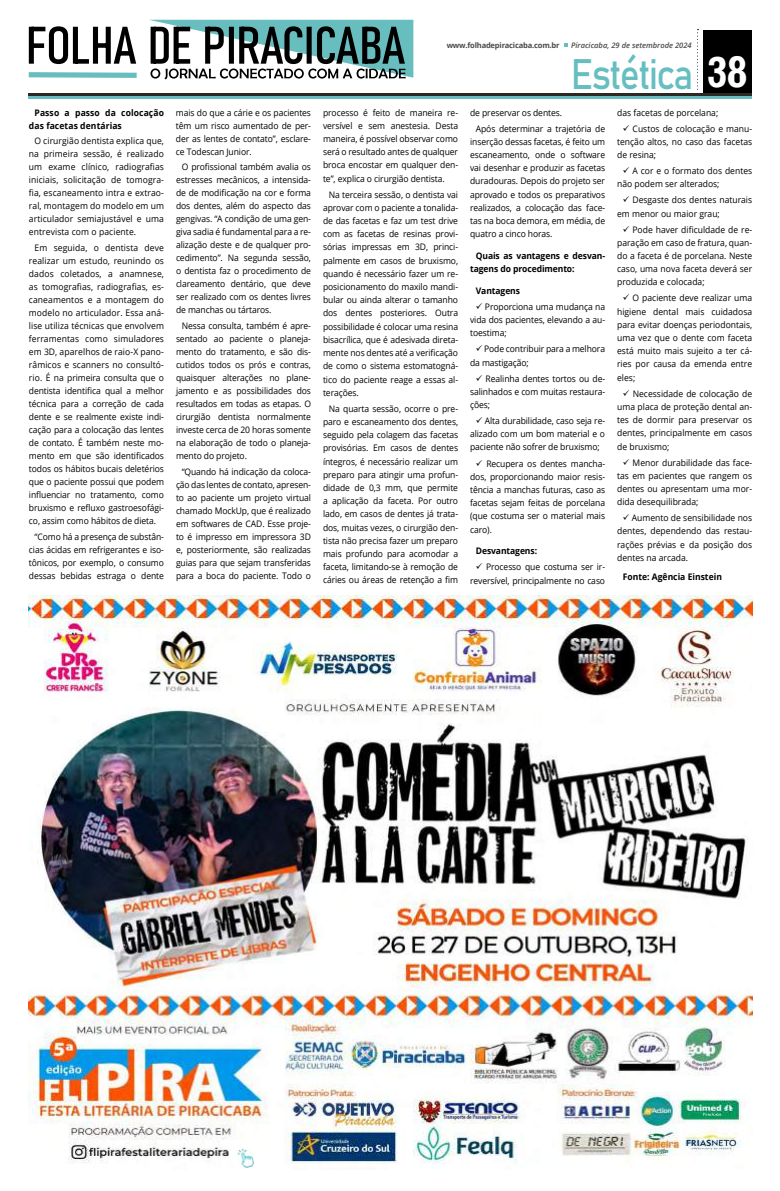
<style>
.page{position:relative;width:780px;height:1191px;background:#fff}
.page>*{position:absolute;margin:0;border:0;box-sizing:border-box;transform-origin:0 0}
.t1{font:42.1px "Bahnschrift";letter-spacing:-.045em;color:#67bec0;scale:.89 1}
.t2{font:9px/13.2px "Open Sans";letter-spacing:-.01em;color:#000;text-align:justify;scale:.95 1}
.t3{font:700 9px/13.2px "Open Sans";letter-spacing:-.01em;color:#000;scale:.95 1}
.t4{font:700 9px/13px "Open Sans";letter-spacing:.01em;color:#000;scale:.95 1}
.t5{font:italic 600 7.6px "Open Sans";color:#4a4948}
.t6{font:700 7.6px "Open Sans";letter-spacing:-.025em;color:#4a4948}
.s1{font-family:"Arena Condensed";font-weight:700;font-size:40.6px;color:#fff}
</style>
<div class="page">
<div style="left:703px;top:31px;width:48px;height:64px;background:#000"></div>
<hr style="left:28px;top:97px;width:723px;height:2px;background:#67bec0">
<hr style="left:28px;top:93px;width:723px;height:3px;background:#2c2824">
<svg style="left:697px;top:29px;width:1px;height:61px"></svg>
<svg style="left:564px;top:44px;width:4px;height:3px"></svg>
<svg style="left:28px;top:20px;width:385px;height:59px"></svg>
<img style="left:29px;top:595px;width:723px;height:569px">
<img style="left:237px;top:1147px;width:18px;height:21px">
<p class="t4" style="left:29px;top:106px;width:144px;text-indent:6px">Passo a passo da colocação das facetas dentárias</p>
<p class="t2" style="left:29px;top:134px;width:144px;text-indent:6px">O cirurgião dentista explica que, na primeira sessão, é realizado um exame clínico, radiografias iniciais, solicitação de tomogra&shy;fia, escaneamento intra e extrao&shy;ral, montagem do modelo em um articulador semiajustável e uma entrevista com o paciente.</p>
<p class="t2" style="left:29px;top:241px;width:144px;text-indent:6px">Em seguida, o dentista deve realizar um estudo, reunindo os dados coletados, a anamnese, as tomografias, radiografias, es&shy;caneamentos e a montagem do modelo no articulador. Essa aná&shy;lise utiliza técnicas que envolvem ferramentas como simuladores em 3D, aparelhos de raio-X pano&shy;râmicos e scanners no consultó&shy;rio. É na primeira consulta que o dentista identifica qual a melhor técnica para a correção de cada dente e se realmente existe indi&shy;cação para a colocação das lentes de contato. É também neste mo&shy;mento em que são identificados todos os hábitos bucais deletérios que o paciente possui que podem influenciar no tratamento, como bruxismo e refluxo gastroesofági&shy;co, assim como hábitos de dieta.</p>
<p class="t2" style="left:29px;top:530px;width:144px;text-indent:6px">“Como há a presença de substân&shy;cias ácidas em refrigerantes e iso&shy;tônicos, por exemplo, o consumo dessas bebidas estraga o dente</p>
<p class="t2" style="left:176px;top:106px;width:144px">mais do que a cárie e os pacientes têm um risco aumentado de per&shy;der as lentes de contato”, esclare&shy;ce Todescan Junior.</p>
<p class="t2" style="left:176px;top:160px;width:144px;text-indent:6px">O profissional também avalia os estresses mecânicos, a intensida&shy;de de modificação na cor e forma dos dentes, além do aspecto das gengivas. “A condição de uma gen&shy;giva sadia é fundamental para a re&shy;alização deste e de qualquer pro&shy;cedimento”. Na segunda sessão, o dentista faz o procedimento de clareamento dentário, que deve ser realizado com os dentes livres de manchas ou tártaros.</p>
<p class="t2" style="left:176px;top:319px;width:144px;text-indent:6px">Nessa consulta, também é apre&shy;sentado ao paciente o planeja&shy;mento do tratamento, e são dis&shy;cutidos todos os prós e contras, quaisquer alterações no plane&shy;jamento e as possibilidades dos resultados em todas as etapas. O cirurgião dentista normalmente investe cerca de 20 horas somente na elaboração de todo o planeja&shy;mento do projeto.</p>
<p class="t2" style="left:176px;top:465px;width:144px;text-indent:6px">“Quando há indicação da coloca&shy;ção das lentes de contato, apresen&shy;to ao paciente um projeto virtual chamado MockUp, que é realizado em softwares de CAD. Esse proje&shy;to é impresso em impressora 3D e, posteriormente, são realizadas guias para que sejam transferidas para a boca do paciente. Todo o</p>
<p class="t6" style="left:446px;top:40px;width:114px">www.folhadepiracicaba.com.br</p>
<p class="t5" style="left:571px;top:40px;width:122px">Piracicaba, 29 de setembrode 2024</p>
<p class="t2" style="left:323px;top:105px;width:144px">processo é feito de maneira re&shy;versível e sem anestesia. Desta maneira, é possível observar como será o resultado antes de qualquer broca encostar em qualquer den&shy;te”, explica o cirurgião dentista.</p>
<p class="t2" style="left:323px;top:187px;width:144px;text-indent:6px">Na terceira sessão, o dentista vai aprovar com o paciente a tonalida&shy;de das facetas e faz um test drive com as facetas de resinas provi&shy;sórias impressas em 3D, princi&shy;palmente em casos de bruxismo, quando é necessário fazer um re&shy;posicionamento do maxilo mandi&shy;bular ou ainda alterar o tamanho dos dentes posteriores. Outra possibilidade é colocar uma resina bisacrílica, que é adesivada direta&shy;mente nos dentes até a verificação de como o sistema estomatogná&shy;tico do paciente reage a essas al&shy;terações.</p>
<p class="t2" style="left:323px;top:402px;width:144px;text-indent:6px">Na quarta sessão, ocorre o pre&shy;paro e escaneamento dos dentes, seguido pela colagem das facetas provisórias. Em casos de dentes íntegros, é necessário realizar um preparo para atingir uma profun&shy;didade de 0,3 mm, que permite a aplicação da faceta. Por outro lado, em casos de dentes já trata&shy;dos, muitas vezes, o cirurgião den&shy;tista não precisa fazer um preparo mais profundo para acomodar a faceta, limitando-se à remoção de cáries ou áreas de retenção a fim</p>
<h1 class="t1" style="left:571px;top:42px;width:200px">Estética <span class="s1">38</span></h1>
<p class="t2" style="left:475px;top:104px;width:138px;line-height:16px;text-indent:-6px">de preservar os dentes.<br>Após determinar a trajetória de</p>
<p class="t2" style="left:470px;top:135px;width:144px">inserção dessas facetas, é feito um escaneamento, onde o software vai desenhar e produzir as facetas duradouras. Depois do projeto ser aprovado e todos os preparativos realizados, a colocação das face&shy;tas na boca demora, em média, de quatro a cinco horas.</p>
<p class="t3" style="left:470px;top:249px;width:144px;text-indent:6px">Quais as vantagens e desvan&shy;tagens do procedimento:</p>
<p class="t3" style="left:475px;top:284px;width:48px">Vantagens</p>
<p class="t2" style="left:470px;top:300px;width:144px;text-indent:6px">✓ Proporciona uma mudança na vida dos pacientes, elevando a au&shy;toestima;</p>
<p class="t2" style="left:470px;top:342px;width:144px;text-indent:6px">✓ Pode contribuir para a melhora da mastigação;</p>
<p class="t2" style="left:470px;top:371px;width:144px;text-indent:6px">✓ Realinha dentes tortos ou de&shy;salinhados e com muitas restaura&shy;ções;</p>
<p class="t2" style="left:470px;top:414px;width:144px;text-indent:6px">✓ Alta durabilidade, caso seja re&shy;alizado com um bom material e o paciente não sofrer de bruxismo;</p>
<p class="t2" style="left:470px;top:456px;width:144px;text-indent:6px">✓ Recupera os dentes mancha&shy;dos, proporcionando maior resis&shy;tência a manchas futuras, caso as facetas sejam feitas de porcelana (que costuma ser o material mais caro).</p>
<p class="t3" style="left:475px;top:544px;width:66px">Desvantagens:</p>
<p class="t2" style="left:470px;top:560px;width:144px;text-align:right">✓ Processo que costuma ser ir&shy;reversível, principalmente no caso</p>
<p class="t2" style="left:617px;top:105px;width:108px">das facetas de porcelana;</p>
<p class="t2" style="left:617px;top:121px;width:144px;text-indent:6px">✓ Custos de colocação e manu&shy;tenção altos, no caso das facetas de resina;</p>
<p class="t2" style="left:617px;top:164px;width:144px;text-indent:6px">✓ A cor e o formato dos dentes não podem ser alterados;</p>
<p class="t2" style="left:617px;top:193px;width:144px;text-indent:6px">✓ Desgaste dos dentes naturais em menor ou maior grau;</p>
<p class="t2" style="left:617px;top:222px;width:144px;text-indent:6px">✓ Pode haver dificuldade de re&shy;paração em caso de fratura, quan&shy;do a faceta é de porcelana. Neste caso, uma nova faceta deverá ser produzida e colocada;</p>
<p class="t2" style="left:617px;top:291px;width:144px;text-indent:6px">✓ O paciente deve realizar uma higiene dental mais cuidadosa para evitar doenças periodontais, uma vez que o dente com faceta está muito mais sujeito a ter cá&shy;ries por causa da emenda entre eles;</p>
<p class="t2" style="left:617px;top:386px;width:144px;text-indent:6px">✓ Necessidade de colocação de uma placa de proteção dental an&shy;tes de dormir para preservar os dentes, principalmente em casos de bruxismo;</p>
<p class="t2" style="left:617px;top:455px;width:144px;text-indent:6px">✓ Menor durabilidade das face&shy;tas em pacientes que rangem os dentes ou apresentam uma mor&shy;dida desequilibrada;</p>
<p class="t2" style="left:617px;top:511px;width:144px;text-indent:6px">✓ Aumento de sensibilidade nos dentes, dependendo das restau&shy;rações prévias e da posição dos dentes na arcada.</p>
<p class="t3" style="left:622px;top:569px;width:106px">Fonte: Agência Einstein</p>
</div>
